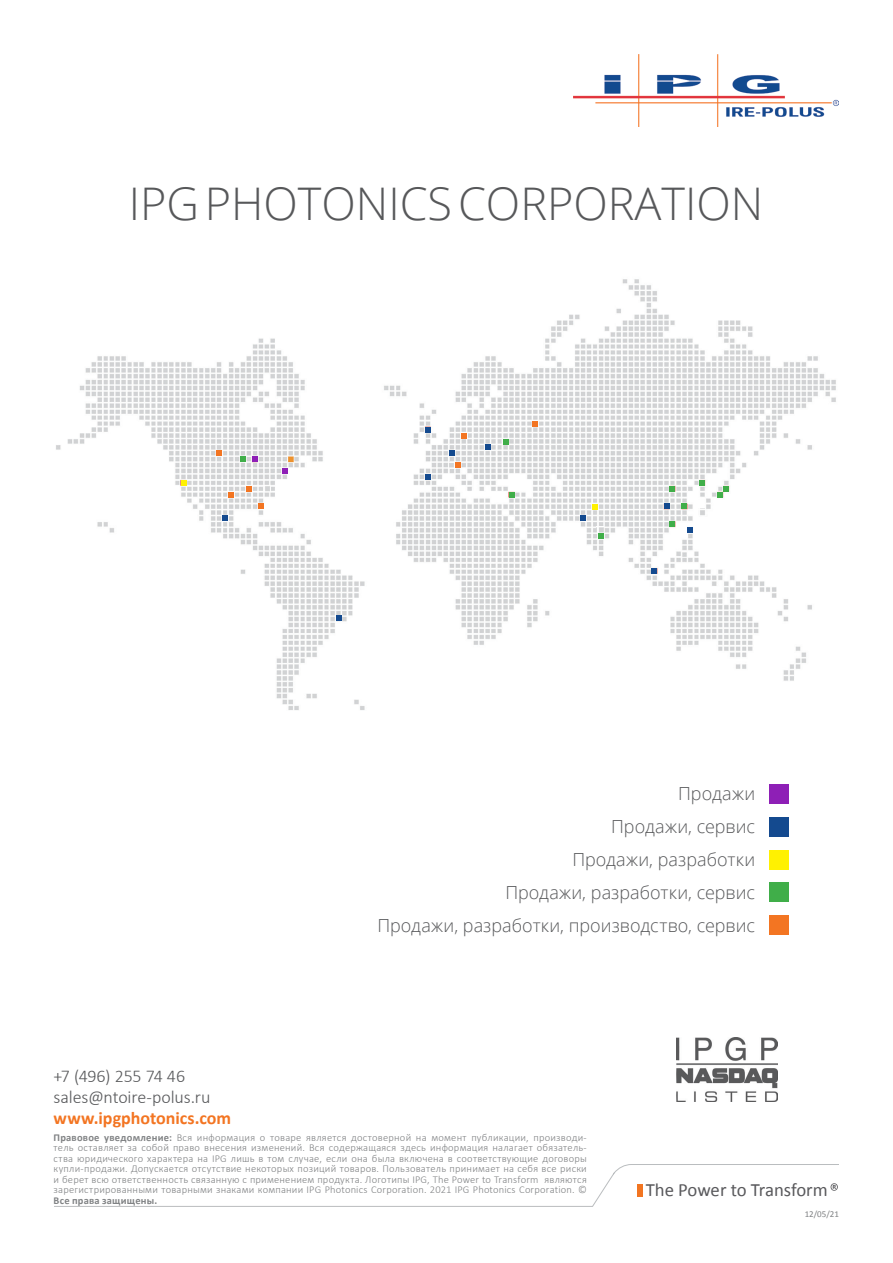
<style>
.page{position:relative;width:893px;height:1263px;background:#fff}
.page>*{position:absolute;margin:0;border:0;box-sizing:border-box;transform-origin:0 0}
.t1{font:300 45px "Open Sans";color:#57585a}
.t2{font:18.75px "Calibri";letter-spacing:-.005em;color:#59595c}
.Paragraph_Style_5{font:300 18px "Open Sans";letter-spacing:.005em;color:#57585a}
.Paragraph_Style_5-2{font:300 18px "Calibri";letter-spacing:-.01em;color:#57585a}
.Paragraph_Style_5-3{font:700 18px "Calibri";color:#f37522}
.Paragraph_Style_5-4{font:300 10.5px/10.5px "Calibri";letter-spacing:.015em;color:#808284;text-align:justify}
.t3{font:9px "Calibri";color:#808284}
.s1{font-weight:700}
</style>
<div class="page">
<svg style="left:54px;top:1164px;width:785px;height:43px"></svg>
<img style="left:573px;top:54px;width:266px;height:73px">
<img style="left:676px;top:1038px;width:102px;height:64px">
<div style="left:769px;top:784px;width:20px;height:20px;background:#8e1fb6"></div>
<div style="left:769px;top:817px;width:20px;height:20px;background:#144a8f"></div>
<div style="left:769px;top:850px;width:20px;height:19px;background:#fff101"></div>
<div style="left:769px;top:882px;width:20px;height:20px;background:#40ae49"></div>
<div style="left:769px;top:915px;width:20px;height:20px;background:#f37522"></div>
<img style="left:56px;top:279px;width:780px;height:431px">
<svg style="left:264px;top:485px;width:7px;height:7px"></svg>
<svg style="left:699px;top:509px;width:6px;height:6px"></svg>
<svg style="left:282px;top:468px;width:6px;height:5px"></svg>
<svg style="left:252px;top:456px;width:6px;height:6px"></svg>
<svg style="left:223px;top:515px;width:5px;height:6px"></svg>
<svg style="left:336px;top:615px;width:6px;height:6px"></svg>
<svg style="left:425px;top:427px;width:6px;height:5px"></svg>
<svg style="left:425px;top:474px;width:6px;height:6px"></svg>
<svg style="left:448px;top:450px;width:7px;height:6px"></svg>
<svg style="left:485px;top:445px;width:5px;height:5px"></svg>
<svg style="left:580px;top:515px;width:6px;height:6px"></svg>
<svg style="left:652px;top:568px;width:5px;height:5px"></svg>
<svg style="left:687px;top:527px;width:6px;height:5px"></svg>
<svg style="left:664px;top:503px;width:5px;height:6px"></svg>
<svg style="left:181px;top:480px;width:5px;height:5px"></svg>
<svg style="left:592px;top:504px;width:6px;height:5px"></svg>
<svg style="left:503px;top:439px;width:5px;height:5px"></svg>
<svg style="left:509px;top:492px;width:5px;height:5px"></svg>
<svg style="left:597px;top:526px;width:7px;height:12px"></svg>
<svg style="left:669px;top:521px;width:6px;height:6px"></svg>
<svg style="left:681px;top:503px;width:6px;height:6px"></svg>
<svg style="left:669px;top:486px;width:6px;height:5px"></svg>
<svg style="left:699px;top:480px;width:6px;height:5px"></svg>
<svg style="left:717px;top:486px;width:12px;height:11px"></svg>
<svg style="left:240px;top:456px;width:6px;height:6px"></svg>
<svg style="left:217px;top:450px;width:5px;height:6px"></svg>
<svg style="left:259px;top:504px;width:5px;height:5px"></svg>
<svg style="left:448px;top:462px;width:13px;height:6px"></svg>
<svg style="left:461px;top:432px;width:7px;height:7px"></svg>
<svg style="left:532px;top:420px;width:7px;height:7px"></svg>
<svg style="left:229px;top:492px;width:5px;height:5px"></svg>
<svg style="left:247px;top:486px;width:5px;height:5px"></svg>
<p class="t1" style="left:129px;top:173px;width:636px">IPG PHOTONICS CORPORATION</p>
<p class="Paragraph_Style_5-2" style="left:54px;top:1064px;width:133px">+7 (496) 255 74 46</p>
<p class="Paragraph_Style_5-2" style="left:54px;top:1085px;width:158px">sales@ntoire-polus.ru</p>
<p class="Paragraph_Style_5-3" style="left:54px;top:1106px;width:179px">www.ipgphotonics.com</p>
<p class="Paragraph_Style_5" style="left:678px;top:781px;width:78px">Продажи</p>
<p class="Paragraph_Style_5" style="left:611px;top:814px;width:145px">Продажи, сервис</p>
<p class="Paragraph_Style_5" style="left:572px;top:847px;width:184px">Продажи, разработки</p>
<p class="Paragraph_Style_5" style="left:505px;top:880px;width:251px">Продажи, разработки, сервис</p>
<p class="Paragraph_Style_5" style="left:377px;top:913px;width:379px">Продажи, разработки, производство, сервис</p>
<p class="Paragraph_Style_5-4" style="left:54px;top:1132px;width:535px"><span class="s1">Правовое уведомление:</span> Вся информация о товаре является достоверной на момент публикации, производи&shy;тель оставляет за собой право внесения изменений. Вся содержащаяся здесь информация налагает обязатель&shy;ства юридического характера на IPG лишь в том случае, если она была включена в соответствующие договоры купли-продажи. Допускается отсутствие некоторых позиций товаров. Пользователь принимает на себя все риски и берет всю ответственность связанную с применением продукта. Логотипы IPG, The Power to Transform являются зарегистрированными товарными знаками компании IPG Photonics Corporation. 2021 IPG Photonics Corporation. © <span class="s1">Все права защищены.</span></p>
<p class="t2" style="left:646px;top:1178px;width:184px">The Power to Transform</p>
<p class="t3" style="left:805px;top:1208px;width:36px">12/05/21</p>
</div>
